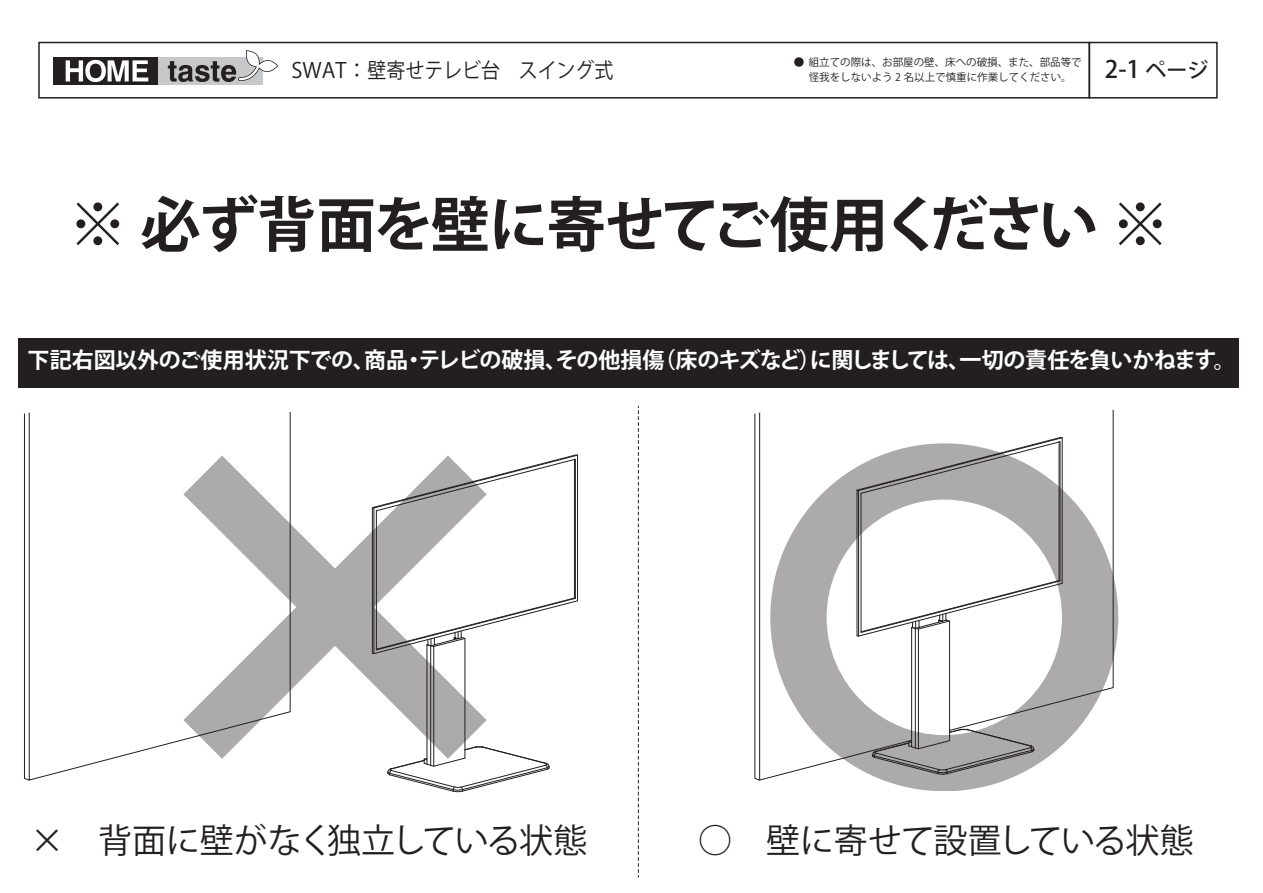
<style>
.page{position:relative;width:1263px;height:893px;background:#fff}
.page>*{position:absolute;margin:0;border:0;box-sizing:border-box;transform-origin:0 0}
.t1{font:800 455.25px "Koz Go Pro";color:#231f20}
.t2{font:700 59.4px "Koz Go Pro";letter-spacing:-.035em;color:#231f20}
.t3{font:34.05px "Koz Go Pro";letter-spacing:-.035em;color:#231f20}
.t4{font:500 24px "Koz Go Pr 6 N";color:#231f20}
.t5{font:700 22.05px "Koz Go Pro";letter-spacing:-.02em;color:#fff}
.t6{font:21px "Koz Go Pr 6 N";color:#231f20}
.t7{font:10.5px/14.7px "Koz Go Pr 6 N";color:#231f20;text-align:center}
.s1{font-size:21px}
.s2{font-size:374.85px}
</style>
<div class="page">
<hr style="left:372px;top:508px;width:1px;height:145px;background:#231f20">
<hr style="left:374px;top:508px;width:1px;height:146px;background:#231f20">
<hr style="left:376px;top:511px;width:1px;height:139px;background:#231f20">
<hr style="left:574px;top:459px;width:1px;height:139px;background:#231f20">
<hr style="left:575px;top:459px;width:1px;height:139px;background:#231f20">
<hr style="left:577px;top:455px;width:1px;height:146px;background:#231f20">
<svg style="left:372px;top:454px;width:206px;height:57px"></svg>
<svg style="left:372px;top:598px;width:206px;height:194px"></svg>
<svg style="left:638px;top:406px;width:1px;height:471px"></svg>
<svg style="left:912px;top:466px;width:37px;height:15px"></svg>
<svg style="left:912px;top:608px;width:123px;height:167px"></svg>
<svg style="left:760px;top:413px;width:152px;height:367px"></svg>
<svg style="left:949px;top:410px;width:164px;height:321px"></svg>
<svg style="left:754px;top:413px;width:6px;height:367px"></svg>
<svg style="left:29px;top:412px;width:261px;height:368px"></svg>
<svg style="left:24px;top:413px;width:6px;height:367px"></svg>
<div style="left:18px;top:338px;width:1221px;height:49px;background:#231f20"></div>
<div style="left:1088px;top:42px;width:130px;height:57px;border:2px solid #231f20"></div>
<div style="left:38px;top:42px;width:1052px;height:57px;border:2px solid #231f20"></div>
<div style="left:54px;top:57px;width:104px;height:28px;background:#231f20"></div>
<div style="left:158px;top:57px;width:105px;height:28px;background:#c7c8ca"></div>
<svg style="left:66px;top:60px;width:82px;height:22px"></svg>
<svg style="left:168px;top:50px;width:111px;height:49px"></svg>
<p class="t7" style="left:794px;top:55px;width:290px">● 組立ての際は、お部屋の壁、床への破損、また、部品等で怪我をしないよう 2 名以上で慎重に作業してください。</p>
<p class="t6" style="left:291px;top:58px;width:323px">SWAT：壁寄せテレビ台　スイング式</p>
<p class="t4" style="left:1105px;top:56px;width:105px">2-1 <span class="s1">ページ</span></p>
<h2 class="t2" style="left:68px;top:186px;width:1103px">※ 必ず背面を壁に寄せてご使用ください ※</h2>
<p class="t5" style="left:28px;top:346px;width:1209px">下記右図以外のご使用状況下での、商品・テレビの破損、その他損傷（床のキズなど）に関しましては、一切の責任を負いかねます。</p>
<h1 class="t1" style="left:107px;top:317px;width:1026px">× <span class="s2">〇</span></h1>
<h3 class="t3" style="left:30px;top:818px;width:559px">×　背面に壁がなく独立している状態</h3>
<h3 class="t3" style="left:698px;top:818px;width:497px">○　壁に寄せて設置している状態</h3>
</div>
